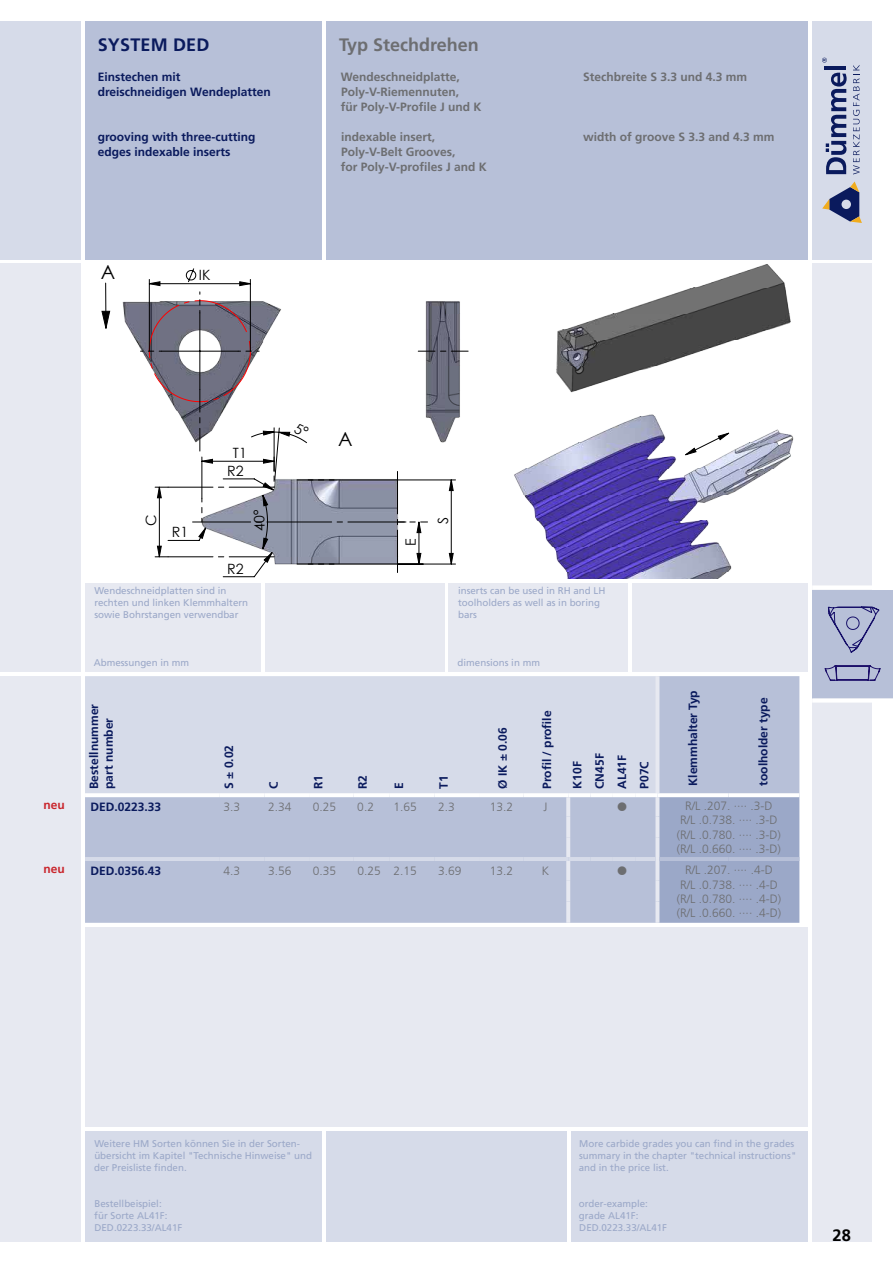
<style>
.page{position:relative;width:893px;height:1263px;background:#fff}
.page>*{position:absolute;margin:0;border:0;box-sizing:border-box;transform-origin:0 0}
.t1{font:19.5px "Century Gothic";color:#000}
.t2{font:700 18px "Frutiger LT Com";color:#6d6e71}
.t3{font:700 18px "Frutiger LT Com";letter-spacing:.01em;color:#0a1a5d}
.t4{font:700 16.5px "Frutiger LT Com";color:#000}
.t5{font:14.1px "Century Gothic";color:#000}
.t6{font:700 12px/22.4px "Frutiger LT Com";color:#0a1a5d}
.t7{font:300 12px/14.4px "Frutiger LT Com";color:#6d6e71;text-align:center}
.t8{font:700 12px/15px "Frutiger LT Com";color:#6d6e71}
.t9{font:700 12px "Frutiger LT Com";color:#c9252c}
.t10{font:9.75px/12px "Frutiger LT Com";color:#9ba8c8}
</style>
<div class="page">
<div style="left:812px;top:264px;width:60px;height:408px;background:#e7e9f1"></div>
<div style="left:812px;top:676px;width:60px;height:566px;background:#e7e9f1"></div>
<div style="left:85px;top:21px;width:237px;height:238px;background:#b7c0d8"></div>
<div style="left:326px;top:21px;width:482px;height:238px;background:#b7c0d8"></div>
<div style="left:0;top:21px;width:81px;height:238px;background:#d6dbe9"></div>
<div style="left:85px;top:584px;width:175px;height:88px;background:#e7e9f1"></div>
<div style="left:265px;top:584px;width:179px;height:88px;background:#e7e9f1"></div>
<div style="left:449px;top:584px;width:179px;height:88px;background:#e7e9f1"></div>
<div style="left:632px;top:584px;width:176px;height:88px;background:#e7e9f1"></div>
<div style="left:85px;top:1131px;width:237px;height:111px;background:#d6dbe9"></div>
<div style="left:326px;top:1131px;width:241px;height:111px;background:#d6dbe9"></div>
<div style="left:571px;top:1131px;width:237px;height:111px;background:#d6dbe9"></div>
<div style="left:0;top:676px;width:81px;height:566px;background:#e7e9f1"></div>
<div style="left:812px;top:21px;width:60px;height:238px;background:#d6dbe9"></div>
<div style="left:812px;top:590px;width:81px;height:108px;background:#b7c0d8"></div>
<div style="left:812px;top:585px;width:81px;height:5px;background:#fff"></div>
<div style="left:812px;top:698px;width:81px;height:5px;background:#fff"></div>
<div style="left:0;top:264px;width:81px;height:408px;background:#e7e9f1"></div>
<svg style="left:822px;top:181px;width:40px;height:42px"></svg>
<svg style="left:826px;top:73px;width:21px;height:101px"></svg>
<hr style="left:825px;top:66px;width:21px;height:4px;background:#0a1a5d">
<svg style="left:822px;top:58px;width:5px;height:5px"></svg>
<svg style="left:853px;top:65px;width:7px;height:109px"></svg>
<svg style="left:827px;top:606px;width:53px;height:47px"></svg>
<svg style="left:824px;top:665px;width:57px;height:16px"></svg>
<div style="left:85px;top:927px;width:723px;height:200px;background:#e7e9f1"></div>
<svg style="left:85px;top:676px;width:714px;height:247px;background:#c4ccdf"></svg>
<div style="left:659px;top:797px;width:140px;height:126px;background:#9ba8c8"></div>
<svg style="left:655px;top:797px;width:4px;height:19px"></svg>
<svg style="left:655px;top:816px;width:4px;height:22px"></svg>
<hr style="left:655px;top:676px;width:4px;height:117px;background:#e7e9f1">
<svg style="left:655px;top:838px;width:4px;height:21px"></svg>
<svg style="left:566px;top:861px;width:4px;height:19px"></svg>
<svg style="left:655px;top:859px;width:4px;height:21px"></svg>
<svg style="left:566px;top:880px;width:4px;height:21px"></svg>
<svg style="left:655px;top:880px;width:4px;height:21px"></svg>
<svg style="left:566px;top:901px;width:4px;height:22px"></svg>
<svg style="left:655px;top:901px;width:4px;height:22px"></svg>
<hr style="left:85px;top:793px;width:135px;height:4px;background:#fff">
<hr style="left:220px;top:793px;width:44px;height:4px;background:#fff">
<hr style="left:264px;top:793px;width:45px;height:4px;background:#fff">
<hr style="left:309px;top:793px;width:45px;height:4px;background:#fff">
<hr style="left:354px;top:793px;width:36px;height:4px;background:#fff">
<hr style="left:390px;top:793px;width:44px;height:4px;background:#fff">
<hr style="left:434px;top:793px;width:45px;height:4px;background:#fff">
<hr style="left:479px;top:793px;width:45px;height:4px;background:#fff">
<hr style="left:524px;top:793px;width:44px;height:4px;background:#fff">
<hr style="left:568px;top:793px;width:23px;height:4px;background:#fff">
<hr style="left:591px;top:793px;width:22px;height:4px;background:#fff">
<hr style="left:613px;top:793px;width:22px;height:4px;background:#fff">
<hr style="left:635px;top:793px;width:22px;height:4px;background:#fff">
<svg style="left:657px;top:793px;width:71px;height:4px"></svg>
<svg style="left:728px;top:793px;width:71px;height:4px"></svg>
<hr style="left:568px;top:857px;width:23px;height:4px;background:#d6dbe9">
<hr style="left:591px;top:857px;width:22px;height:4px;background:#d6dbe9">
<hr style="left:613px;top:857px;width:22px;height:4px;background:#d6dbe9">
<hr style="left:635px;top:857px;width:20px;height:4px;background:#d6dbe9">
<hr style="left:659px;top:857px;width:69px;height:4px;background:#b7c0d8">
<hr style="left:728px;top:857px;width:71px;height:4px;background:#b7c0d8">
<svg style="left:566px;top:797px;width:4px;height:19px"></svg>
<svg style="left:566px;top:816px;width:4px;height:22px"></svg>
<svg style="left:566px;top:838px;width:4px;height:19px"></svg>
<hr style="left:85px;top:857px;width:135px;height:4px;background:#d6dbe9">
<hr style="left:220px;top:857px;width:44px;height:4px;background:#d6dbe9">
<hr style="left:264px;top:857px;width:45px;height:4px;background:#d6dbe9">
<hr style="left:309px;top:857px;width:45px;height:4px;background:#d6dbe9">
<hr style="left:354px;top:857px;width:36px;height:4px;background:#d6dbe9">
<hr style="left:390px;top:857px;width:44px;height:4px;background:#d6dbe9">
<hr style="left:434px;top:857px;width:45px;height:4px;background:#d6dbe9">
<hr style="left:479px;top:857px;width:45px;height:4px;background:#d6dbe9">
<hr style="left:524px;top:857px;width:44px;height:4px;background:#d6dbe9">
<img style="left:106px;top:284px;width:35px;height:68px">
<img style="left:619px;top:264px;width:175px;height:306px">
<hr style="left:105px;top:283px;width:1px;height:45px;background:#000">
<svg style="left:222px;top:312px;width:508px;height:266px"></svg>
<svg style="left:101px;top:310px;width:10px;height:19px"></svg>
<svg style="left:468px;top:433px;width:261px;height:129px"></svg>
<svg style="left:618px;top:802px;width:9px;height:9px"></svg>
<svg style="left:618px;top:866px;width:9px;height:9px"></svg>
<svg style="left:141px;top:268px;width:327px;height:304px"></svg>
<h2 class="t3" style="left:98px;top:34px;width:113px">SYSTEM DED</h2>
<p class="t6" style="left:98px;top:69px;width:174px;line-height:15px">Einstechen mit dreischneidigen Wendeplatten</p>
<p class="t6" style="left:98px;top:129px;width:159px;line-height:15px">grooving with three-cutting edges indexable inserts</p>
<h1 class="t1" style="left:101px;top:258px;width:16px">A</h1>
<h3 class="t5" style="left:199px;top:265px;width:13px">IK</h3>
<h3 class="t5" style="left:141px;top:526px;width:13px;rotate:-90deg">C</h3>
<h3 class="t5" style="left:172px;top:522px;width:18px">R1</h3>
<h3 class="t5" style="left:233px;top:443px;width:15px">T1</h3>
<h3 class="t5" style="left:227px;top:461px;width:18px">R2</h3>
<h3 class="t5" style="left:227px;top:559px;width:18px">R2</h3>
<p class="t10" style="left:94px;top:585px;width:155px">Wendeschneidplatten sind in rechten und linken Klemmhaltern sowie Bohrstangen verwendbar</p>
<p class="t10" style="left:94px;top:657px;width:97px">Abmessungen in mm</p>
<h2 class="t2" style="left:339px;top:34px;width:141px">Typ Stechdrehen</h2>
<p class="t8" style="left:341px;top:69px;width:142px">Wendeschneidplatte,<br>Poly-V-Riemennuten,<br>für Poly-V-Profile J und K</p>
<p class="t8" style="left:341px;top:129px;width:147px">indexable insert,<br>Poly-V-Belt Grooves,<br>for Poly-V-profiles J and K</p>
<p class="t8" style="left:583px;top:69px;width:165px">Stechbreite S 3.3 und 4.3 mm</p>
<p class="t8" style="left:583px;top:129px;width:193px">width of groove S 3.3 and 4.3 mm</p>
<h1 class="t1" style="left:338px;top:425px;width:16px">A</h1>
<h3 class="t5" style="left:401px;top:545px;width:9px;rotate:-90deg">E</h3>
<h3 class="t5" style="left:433px;top:524px;width:9px;rotate:-90deg">S</h3>
<p class="t10" style="left:458px;top:585px;width:149px">inserts can be used in RH and LH toolholders as well as in boring bars</p>
<p class="t10" style="left:458px;top:657px;width:84px">dimensions in mm</p>
<p class="t6" style="left:87px;top:789px;width:86px;line-height:14.4px;rotate:-90deg">Bestellnummer part number</p>
<p class="t6" style="left:218px;top:789px;width:45px;rotate:-90deg">S ± 0.02</p>
<p class="t6" style="left:262px;top:789px;width:9px;rotate:-90deg">C</p>
<p class="t6" style="left:307px;top:789px;width:16px;rotate:-90deg">R1</p>
<p class="t6" style="left:351px;top:789px;width:16px;rotate:-90deg">R2</p>
<p class="t6" style="left:388px;top:789px;width:8px;rotate:-90deg">E</p>
<p class="t6" style="left:432px;top:789px;width:15px;rotate:-90deg">T1</p>
<p class="t6" style="left:491px;top:789px;width:63px;rotate:-90deg">Ø IK ± 0.06</p>
<p class="t6" style="left:536px;top:789px;width:80px;rotate:-90deg">Profil / profile</p>
<p class="t6" style="left:566px;top:789px;width:37px;rotate:-90deg">K10F<br>CN45F<br>AL41F<br>P07C</p>
<p class="t6" style="left:682px;top:786px;width:97px;rotate:-90deg">Klemmhalter Typ</p>
<p class="t6" style="left:752px;top:786px;width:90px;rotate:-90deg">toolholder type</p>
<p class="t9" style="left:44px;top:798px;width:23px">neu</p>
<p class="t6" style="left:90px;top:795px;width:72px">DED.0223.33</p>
<p class="t7" style="left:223px;top:799px;width:18px">3.3</p>
<p class="t7" style="left:268px;top:799px;width:25px">2.34</p>
<p class="t7" style="left:313px;top:799px;width:25px">0.25</p>
<p class="t7" style="left:357px;top:799px;width:18px">0.2</p>
<p class="t7" style="left:393px;top:799px;width:25px">1.65</p>
<p class="t7" style="left:438px;top:799px;width:18px">2.3</p>
<p class="t7" style="left:490px;top:799px;width:25px">13.2</p>
<p class="t7" style="left:543px;top:799px;width:5px">J</p>
<p class="t7" style="left:677px;top:798px;width:106px">R/L .207. ∙∙∙∙ .3-D<br>R/L .0.738. ∙∙∙∙ .3-D (R/L .0.780. ∙∙∙∙ .3-D) (R/L .0.660. ∙∙∙∙ .3-D)</p>
<p class="t9" style="left:44px;top:861px;width:23px">neu</p>
<p class="t6" style="left:90px;top:859px;width:72px">DED.0356.43</p>
<p class="t7" style="left:223px;top:863px;width:18px">4.3</p>
<p class="t7" style="left:268px;top:863px;width:25px">3.56</p>
<p class="t7" style="left:313px;top:863px;width:25px">0.35</p>
<p class="t7" style="left:357px;top:863px;width:61px">0.25 2.15</p>
<p class="t7" style="left:438px;top:863px;width:25px">3.69</p>
<p class="t7" style="left:490px;top:863px;width:25px">13.2</p>
<p class="t7" style="left:542px;top:863px;width:9px">K</p>
<p class="t7" style="left:677px;top:863px;width:106px">R/L .207. ∙∙∙∙ .4-D<br>R/L .0.738. ∙∙∙∙ .4-D (R/L .0.780. ∙∙∙∙ .4-D) (R/L .0.660. ∙∙∙∙ .4-D)</p>
<p class="t10" style="left:94px;top:1137px;width:219px">Weitere HM Sorten können Sie in der Sorten&shy;übersicht im Kapitel "Technische Hinweise" und der Preisliste finden.</p>
<p class="t10" style="left:94px;top:1197px;width:90px">Bestellbeispiel:<br>für Sorte AL41F:<br>DED.0223.33/AL41F</p>
<p class="t10" style="left:579px;top:1137px;width:219px">More carbide grades you can find in the grades summary in the chapter "technical instructions" and in the price list.</p>
<p class="t10" style="left:579px;top:1197px;width:90px">order-example: grade AL41F:<br>DED.0223.33/AL41F</p>
<h3 class="t4" style="left:832px;top:1225px;width:20px">28</h3>
</div>
